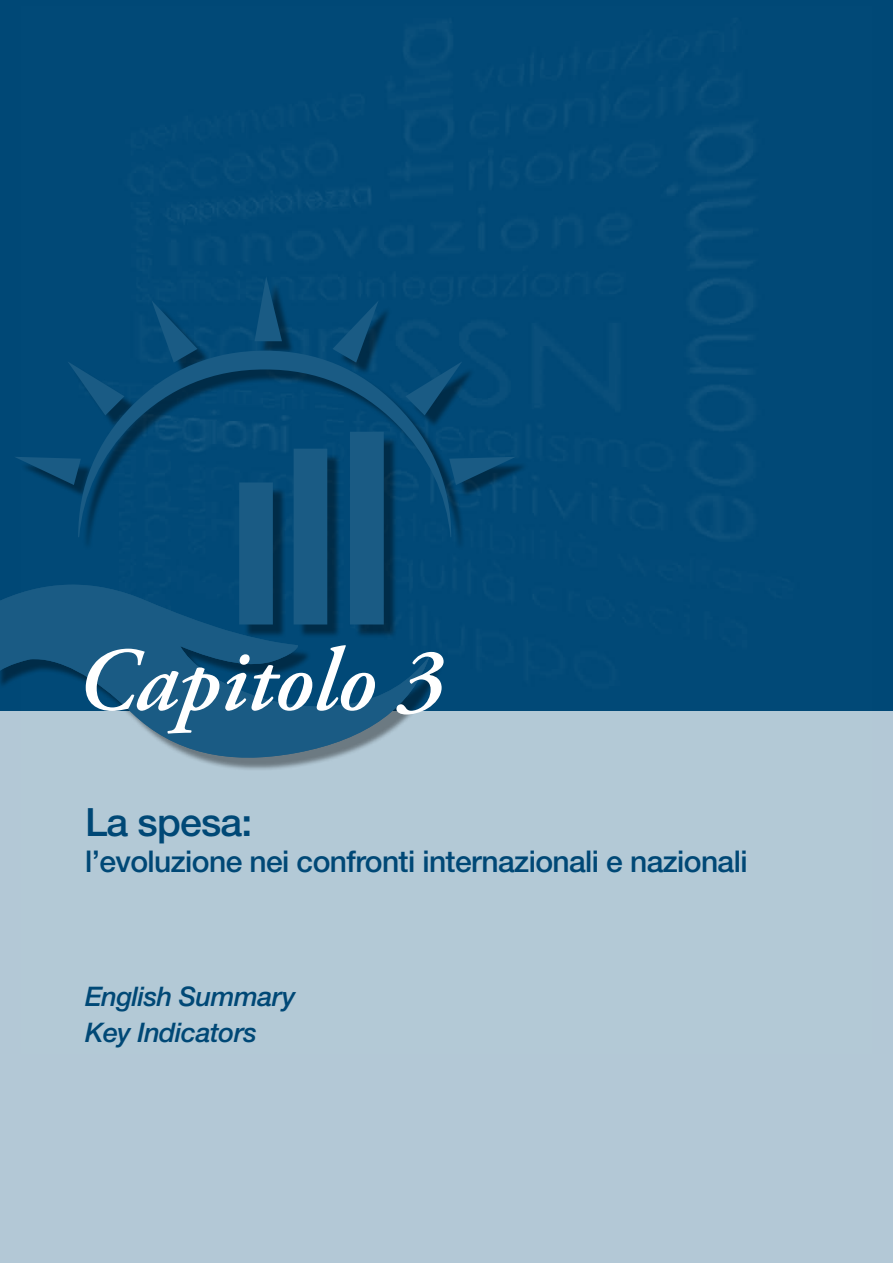
<style>
.page{position:relative;width:893px;height:1263px;background:#b3c8d6}
.page>*{position:absolute;margin:0;border:0;box-sizing:border-box;transform-origin:0 0}
.t1{font:italic 600 90px "Adobe Garamond Pro";color:#fff}
.t2{font:500 39px "Helvetica Neue LT Std";letter-spacing:-.02em;color:#004876}
.t3{font:500 30px "Helvetica Neue LT Std";letter-spacing:-.02em;color:#004876}
.t4{font:italic 500 27px/36px "Helvetica Neue LT Std";letter-spacing:-.02em;color:#004876}
</style>
<div class="page">
<div style="left:0;top:0;width:893px;height:710px;background:#004876"></div>
<img style="left:135px;top:22px;width:618px;height:577px">
<div style="left:0;top:282px;width:529px;height:489px;background:#000;opacity:.4"></div>
<svg style="left:451px;top:361px;width:11px;height:54px"></svg>
<svg style="left:451px;top:457px;width:65px;height:28px"></svg>
<svg style="left:78px;top:351px;width:373px;height:186px"></svg>
<svg style="left:152px;top:300px;width:46px;height:63px"></svg>
<svg style="left:333px;top:300px;width:46px;height:63px"></svg>
<svg style="left:254px;top:276px;width:28px;height:65px"></svg>
<svg style="left:67px;top:361px;width:57px;height:54px"></svg>
<svg style="left:0;top:432px;width:430px;height:334px"></svg>
<h1 class="t1" style="left:77px;top:629px;width:369px">Capitolo 3</h1>
<h2 class="t2" style="left:85px;top:799px;width:169px">La spesa:</h2>
<p class="t3" style="left:85px;top:843px;width:664px">l’evoluzione nei confronti internazionali e nazionali</p>
<p class="t4" style="left:85px;top:978px;width:212px">English Summary<br>Key Indicators</p>
</div>
